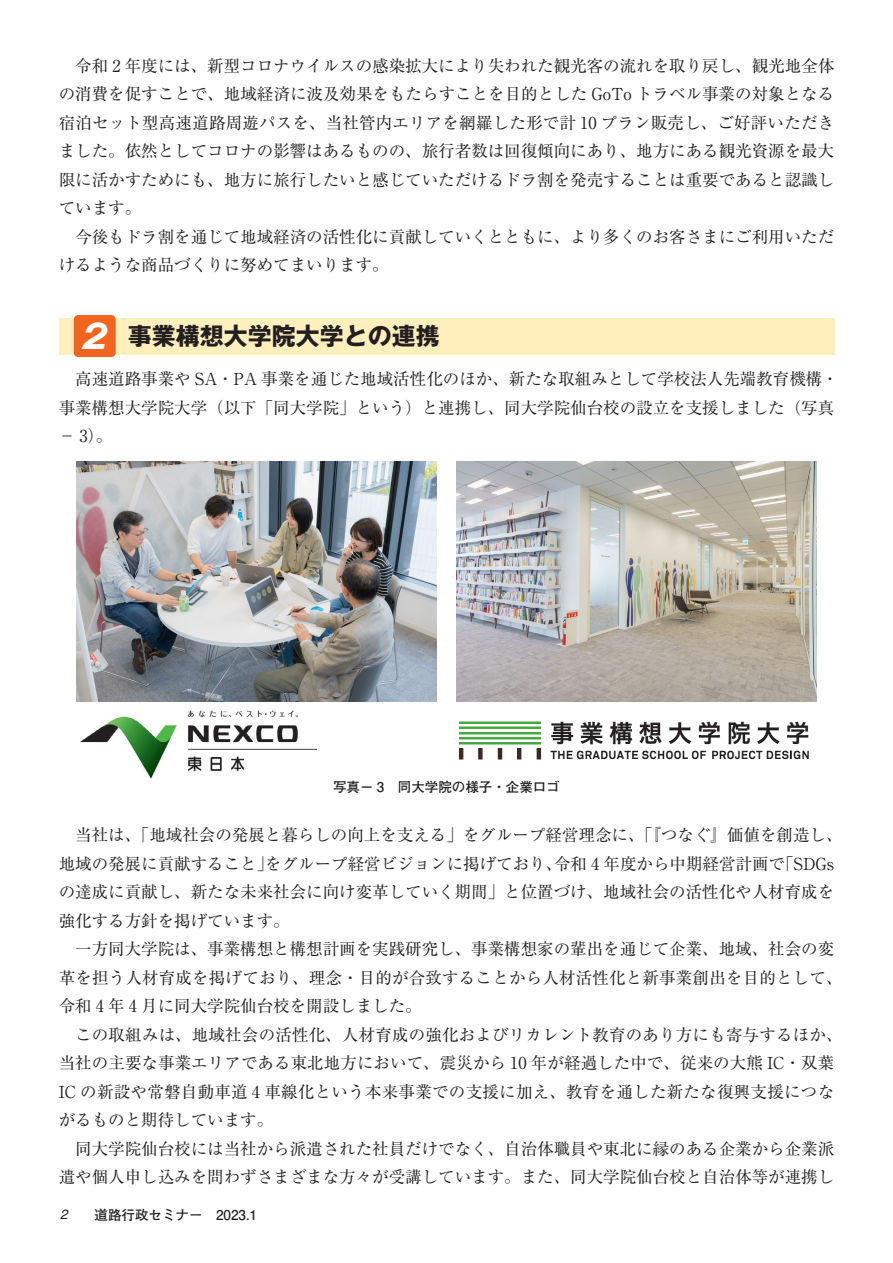
<style>
.page{position:relative;width:893px;height:1263px;background:#fff}
.page>*{position:absolute;margin:0;border:0;box-sizing:border-box;transform-origin:0 0}
.t1{font:24px "Gothic MB101 Pr 6 N Bold 90 msp RKSJ H";color:#231f20}
.t2{font:16.5px/28.5px "Ryumin Pr 6 N Reg 90 msp RKSJ H";color:#231f20}
.t3{font:13.5px "Futo Go B101 Pr 6 N Bold 90 msp RKSJ H";color:#231f20}
.s1{font-size:33px;color:#fff}
.s2{font-family:"Helvetica";font-style:italic}
</style>
<div class="page">
<div style="left:59px;top:318px;width:775px;height:36px;background:#feefbc"></div>
<div style="left:74px;top:315px;width:42px;height:42px;background:#f36421;border-radius:4px"></div>
<img style="left:77px;top:462px;width:360px;height:240px">
<img style="left:80px;top:710px;width:236px;height:69px">
<img style="left:458px;top:721px;width:351px;height:39px">
<img style="left:456px;top:462px;width:360px;height:240px">
<p class="t2" style="left:59px;top:53px;width:777px;text-align:justify;text-indent:16px">令和 2 年度には、新型コロナウイルスの感染拡大により失われた観光客の流れを取り戻し、観光地全体の消費を促すことで、地域経済に波及効果をもたらすことを目的とした GoTo トラベル事業の対象となる宿泊セット型高速道路周遊パスを、当社管内エリアを網羅した形で計 10 プラン販売し、ご好評いただきました。依然としてコロナの影響はあるものの、旅行者数は回復傾向にあり、地方にある観光資源を最大限に活かすためにも、地方に旅行したいと感じていただけるドラ割を発売することは重要であると認識しています。</p>
<p class="t2" style="left:59px;top:224px;width:777px;text-indent:16px">今後もドラ割を通じて地域経済の活性化に貢献していくとともに、より多くのお客さまにご利用いただけるような商品づくりに努めてまいります。</p>
<h1 class="t1" style="left:82px;top:327px;width:359px"><span class="s1">2</span> 事業構想大学院大学との連携</h1>
<p class="t2" style="left:59px;top:367px;width:781px;text-indent:16px">高速道路事業や SA・PA 事業を通じた地域活性化のほか、新たな取組みとして学校法人先端教育機構・事業構想大学院大学（以下「同大学院」という）と連携し、同大学院仙台校の設立を支援しました（写真－ 3）。</p>
<p class="t3" style="left:333px;top:782px;width:228px">写真－ 3　同大学院の様子・企業ロゴ</p>
<p class="t2" style="left:59px;top:823px;width:785px;text-indent:16px">当社は、「地域社会の発展と暮らしの向上を支える」をグループ経営理念に、「『つなぐ』価値を創造し、地域の発展に貢献すること」をグループ経営ビジョンに掲げており、令和 4 年度から中期経営計画で「SDGsの達成に貢献し、新たな未来社会に向け変革していく期間」と位置づけ、地域社会の活性化や人材育成を強化する方針を掲げています。</p>
<p class="t2" style="left:59px;top:937px;width:785px;text-indent:16px">一方同大学院は、事業構想と構想計画を実践研究し、事業構想家の輩出を通じて企業、地域、社会の変革を担う人材育成を掲げており、理念・目的が合致することから人材活性化と新事業創出を目的として、令和 4 年 4 月に同大学院仙台校を開設しました。</p>
<p class="t2" style="left:59px;top:1022px;width:785px;text-indent:16px">この取組みは、地域社会の活性化、人材育成の強化およびリカレント教育のあり方にも寄与するほか、当社の主要な事業エリアである東北地方において、震災から 10 年が経過した中で、従来の大熊 IC・双葉IC の新設や常磐自動車道 4 車線化という本来事業での支援に加え、教育を通した新たな復興支援につながるものと期待しています。</p>
<p class="t2" style="left:59px;top:1136px;width:777px;text-align:right">同大学院仙台校には当社から派遣された社員だけでなく、自治体職員や東北に縁のある企業から企業派遣や個人申し込みを問わずさまざまな方々が受講しています。また、同大学院仙台校と自治体等が連携し</p>
<p class="t3" style="left:60px;top:1209px;width:199px"><span class="s2">2</span>　　道路行政セミナー　2023.1</p>
</div>
